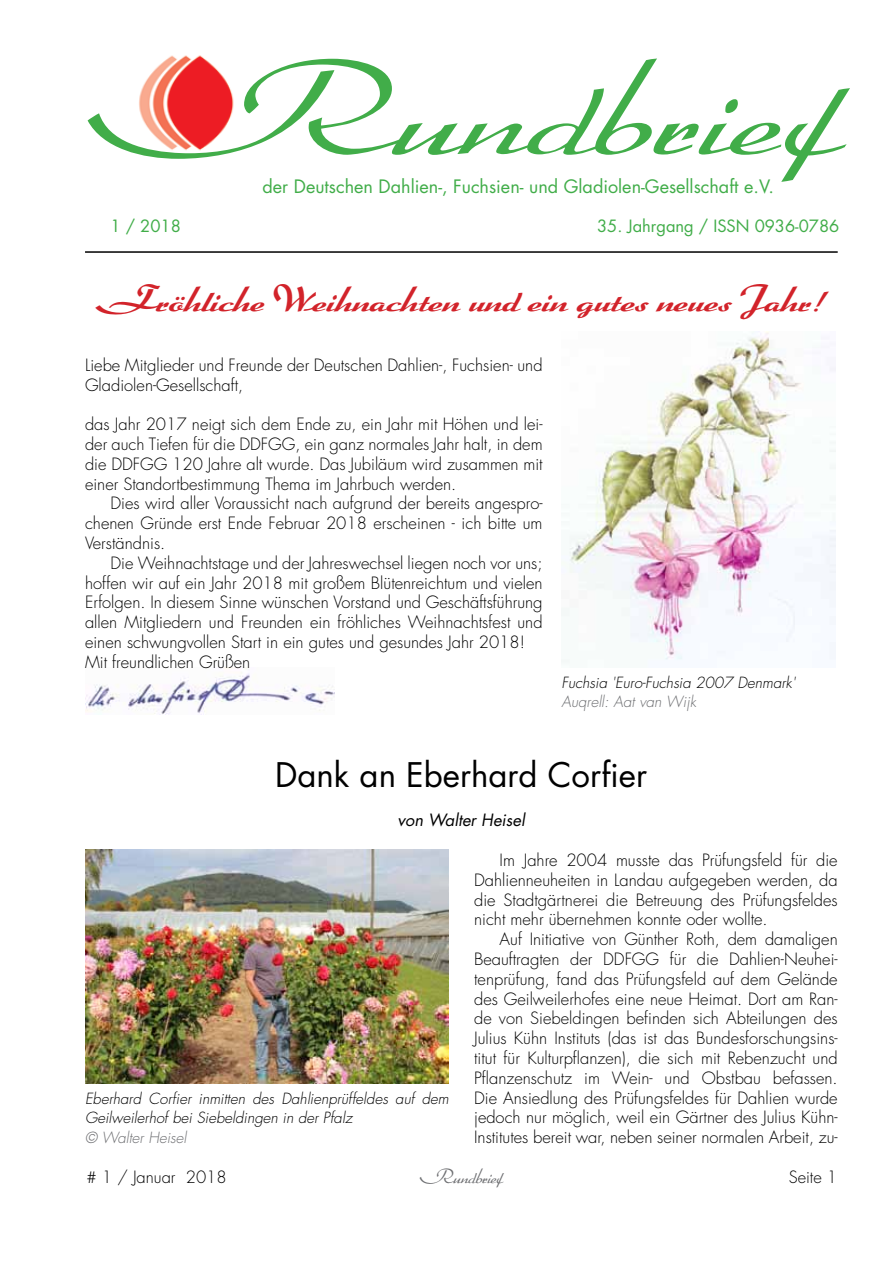
<style>
.page{position:relative;width:893px;height:1263px;background:#fff}
.page>*{position:absolute;margin:0;border:0;box-sizing:border-box;transform-origin:0 0}
.t1{font:300 126px "Arabella Pro";color:#41ad49;scale:1.4 1}
.t2{font:500 36px "Arabella Pro";color:#d2232a;scale:1.25 1}
.t3{font:33px "Futura Std";color:#000}
.t4{font:300 19.5px "Arabella Pro";color:#6d6e71}
.t5{font:18px "Futura Std";color:#41ad49}
.t6{font:300 16.5px/19.8px "Futura Std";color:#000;text-align:justify}
.t7{font:16.5px "Futura Std";color:#41ad49}
.t8{font:italic 16.5px "Futura Std";color:#000}
.t9{font:italic 300 15px/19.8px "Futura Std";color:#000}
.t10{font:italic 300 15px "Futura Std";color:#6d6e71}
</style>
<div class="page">
<img style="left:85px;top:668px;width:249px;height:47px">
<img style="left:139px;top:55px;width:95px;height:96px">
<hr style="left:85px;top:251px;width:753px;height:2px;background:#000">
<img style="left:561px;top:331px;width:274px;height:331px">
<img style="left:85px;top:850px;width:364px;height:234px">
<h1 class="t1" style="left:88px;top:42px;width:537px">Rundbrief</h1>
<p class="t7" style="left:111px;top:216px;width:72px">1 / 2018</p>
<p class="t7" style="left:597px;top:216px;width:244px">35. Jahrgang / ISSN 0936-0786</p>
<p class="t5" style="left:263px;top:174px;width:513px">der Deutschen Dahlien-, Fuchsien- und Gladiolen-Gesellschaft e.V.</p>
<h2 class="t2" style="left:95px;top:280px;width:587px">Fröhliche Weihnachten und ein gutes neues Jahr!</h2>
<p class="t6" style="left:85px;top:355px;width:459px">Liebe Mitglieder und Freunde der Deutschen Dahlien-, Fuchsien- und<br>Gladiolen-Gesellschaft,</p>
<p class="t6" style="left:85px;top:415px;width:459px">das Jahr 2017 neigt sich dem Ende zu, ein Jahr mit Höhen und lei&shy;der auch Tiefen für die DDFGG, ein ganz normales Jahr halt, in dem die DDFGG 120 Jahre alt wurde. Das Jubiläum wird zusammen mit einer Standortbestimmung Thema im Jahrbuch werden.</p>
<p class="t6" style="left:85px;top:494px;width:459px;text-indent:26px">Dies wird aller Voraussicht nach aufgrund der bereits angespro&shy;chenen Gründe erst Ende Februar 2018 erscheinen - ich bitte um Verständnis.</p>
<p class="t6" style="left:85px;top:553px;width:459px;text-align:left;text-indent:26px">Die Weihnachtstage und der Jahreswechsel liegen noch vor uns; hoffen wir auf ein Jahr 2018 mit großem Blütenreichtum und vielen Erfolgen. In diesem Sinne wünschen Vorstand und Geschäftsführung allen Mitgliedern und Freunden ein fröhliches Weihnachtsfest und einen schwungvollen Start in ein gutes und gesundes Jahr 2018!<br>Mit freundlichen Grüßen</p>
<p class="t9" style="left:561px;top:673px;width:235px">Fuchsia 'Euro-Fuchsia 2007 Denmark'</p>
<p class="t10" style="left:561px;top:693px;width:136px">Auqrell: Aat van Wijk</p>
<h3 class="t3" style="left:275px;top:753px;width:373px">Dank an Eberhard Corfier</h3>
<p class="t8" style="left:397px;top:810px;width:129px">von Walter Heisel</p>
<p class="t9" style="left:85px;top:1088px;width:365px">Eberhard Corfier inmitten des Dahlienprüffeldes auf dem<br>Geilweilerhof bei Siebeldingen in der Pfalz</p>
<p class="t10" style="left:85px;top:1128px;width:103px">© Walter Heisel</p>
<p class="t6" style="left:474px;top:850px;width:365px;text-indent:26px">Im Jahre 2004 musste das Prüfungsfeld für die Dahlienneuheiten in Landau aufgegeben werden, da die Stadtgärtnerei die Betreuung des Prüfungsfeldes nicht mehr übernehmen konnte oder wollte.</p>
<p class="t6" style="left:474px;top:930px;width:365px;text-indent:26px">Auf Initiative von Günther Roth, dem damaligen Beauftragten der DDFGG für die Dahlien-Neuhei&shy;tenprüfung, fand das Prüfungsfeld auf dem Gelände des Geilweilerhofes eine neue Heimat. Dort am Ran&shy;de von Siebeldingen befinden sich Abteilungen des Julius Kühn Instituts (das ist das Bundesforschungsins&shy;titut für Kulturpflanzen), die sich mit Rebenzucht und Pflanzenschutz im Wein- und Obstbau befassen.<br>Die Ansiedlung des Prüfungsfeldes für Dahlien wurde jedoch nur möglich, weil ein Gärtner des Julius Kühn-Institutes bereit war, neben seiner normalen Arbeit, zu-</p>
<p class="t6" style="left:87px;top:1167px;width:142px"># 1 / Januar 2018</p>
<p class="t4" style="left:420px;top:1165px;width:84px">Rundbrief</p>
<p class="t6" style="left:789px;top:1167px;width:50px">Seite 1</p>
</div>
